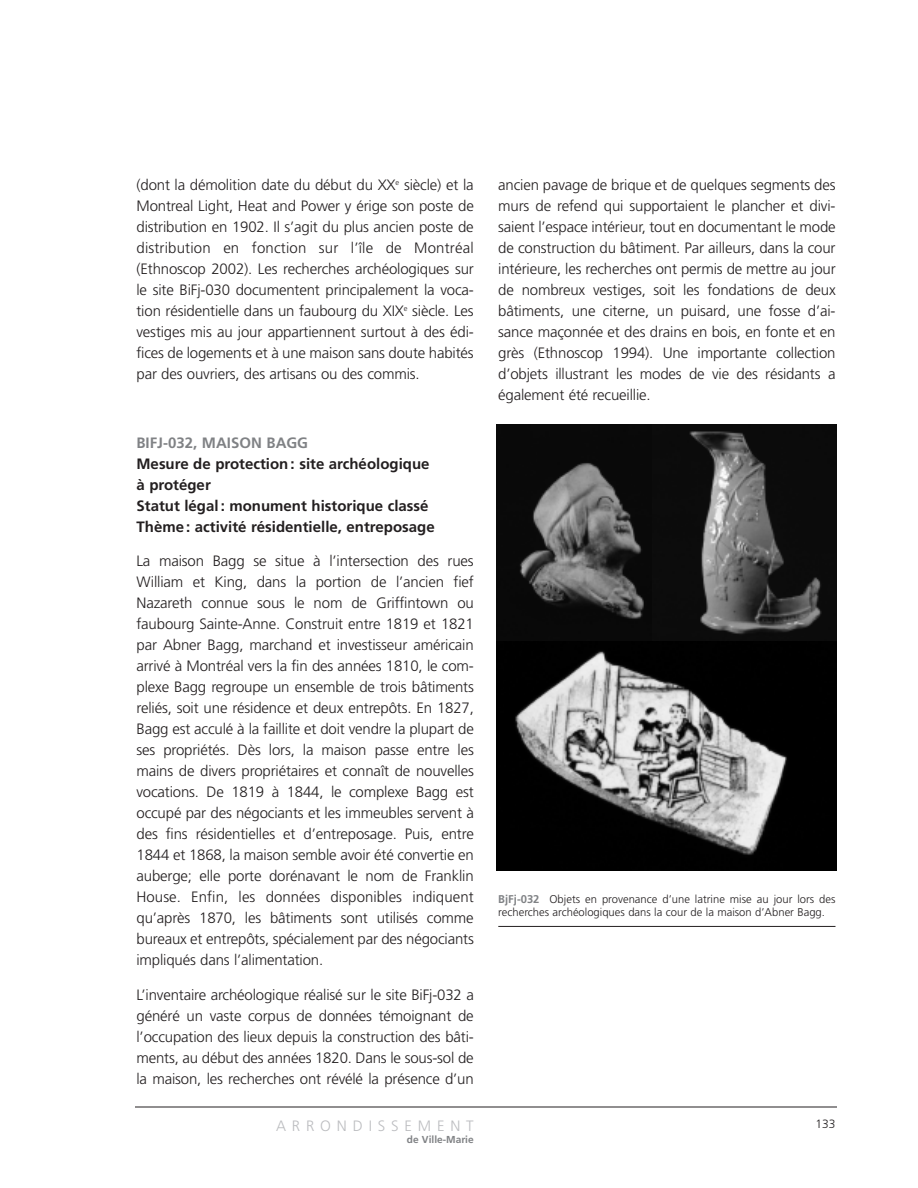
<style>
.page{position:relative;width:918px;height:1188px;background:#fff}
.page>*{position:absolute;margin:0;border:0;box-sizing:border-box;transform-origin:0 0}
.t1{font:300 15px/21px "Frutiger";letter-spacing:-.01em;color:#231f20;text-align:justify}
.t2{font:700 15px/21px "Frutiger";color:#231f20}
.t3{font:700 15px "Frutiger";color:#808285}
.t4{font:300 15px "Frutiger";letter-spacing:.39em;color:#bcbdc0}
.t5{font:300 12px "Frutiger";color:#231f20}
.t6{font:300 11.25px/13.5px "Frutiger";color:#231f20}
.t7{font:700 10.2px "Frutiger";color:#808285}
.s1{font-weight:700;color:#808285}
</style>
<div class="page">
<img style="left:497px;top:641px;width:340px;height:230px">
<hr style="left:135px;top:1107px;width:702px;height:1px;background:#231f20">
<hr style="left:498px;top:926px;width:338px;height:1px;background:#231f20">
<img style="left:497px;top:425px;width:156px;height:216px">
<img style="left:653px;top:425px;width:184px;height:216px">
<p class="t1" style="left:136px;top:175px;width:339px">(dont la démolition date du début du XX<sup>e</sup> siècle) et la Montreal Light, Heat and Power y érige son poste de distribution en 1902. Il s’agit du plus ancien poste de distribution en fonction sur l’île de Montréal (Ethnoscop 2002). Les recherches archéologiques sur le site BiFj-030 documentent principalement la voca&shy;tion résidentielle dans un faubourg du XIX<sup>e</sup> siècle. Les vestiges mis au jour appartiennent surtout à des édi&shy;fices de logements et à une maison sans doute habités par des ouvriers, des artisans ou des commis.</p>
<p class="t3" style="left:136px;top:437px;width:173px">BIFJ-032, MAISON BAGG</p>
<p class="t2" style="left:136px;top:454px;width:300px">Mesure de protection : site archéologique à protéger<br>Statut légal : monument historique classé Thème : activité résidentielle, entreposage</p>
<p class="t1" style="left:136px;top:552px;width:339px">La maison Bagg se situe à l’intersection des rues William et King, dans la portion de l’ancien fief Nazareth connue sous le nom de Griffintown ou faubourg Sainte-Anne. Construit entre 1819 et 1821 par Abner Bagg, marchand et investisseur américain arrivé à Montréal vers la fin des années 1810, le com&shy;plexe Bagg regroupe un ensemble de trois bâtiments reliés, soit une résidence et deux entrepôts. En 1827, Bagg est acculé à la faillite et doit vendre la plupart de ses propriétés. Dès lors, la maison passe entre les mains de divers propriétaires et connaît de nouvelles vocations. De 1819 à 1844, le complexe Bagg est occupé par des négociants et les immeubles servent à des fins résidentielles et d’entreposage. Puis, entre 1844 et 1868, la maison semble avoir été convertie en auberge; elle porte dorénavant le nom de Franklin House. Enfin, les données disponibles indiquent qu’après 1870, les bâtiments sont utilisés comme bureaux et entrepôts, spécialement par des négociants impliqués dans l’alimentation.</p>
<p class="t1" style="left:136px;top:985px;width:339px">L’inventaire archéologique réalisé sur le site BiFj-032 a généré un vaste corpus de données témoignant de l’occupation des lieux depuis la construction des bâti&shy;ments, au début des années 1820. Dans le sous-sol de la maison, les recherches ont révélé la présence d’un</p>
<p class="t1" style="left:498px;top:175px;width:339px">ancien pavage de brique et de quelques segments des murs de refend qui supportaient le plancher et divi&shy;saient l’espace intérieur, tout en documentant le mode de construction du bâtiment. Par ailleurs, dans la cour intérieure, les recherches ont permis de mettre au jour de nombreux vestiges, soit les fondations de deux bâtiments, une citerne, un puisard, une fosse d’ai&shy;sance maçonnée et des drains en bois, en fonte et en grès (Ethnoscop 1994). Une importante collection d’objets illustrant les modes de vie des résidants a également été recueillie.</p>
<p class="t6" style="left:498px;top:893px;width:339px"><span class="s1">BjFj-032</span> Objets en provenance d’une latrine mise au jour lors des recherches archéologiques dans la cour de la maison d’Abner Bagg.</p>
<p class="t4" style="left:276px;top:1119px;width:199px">ARRONDISSEMENT</p>
<p class="t5" style="left:815px;top:1119px;width:22px">133</p>
<p class="t7" style="left:407px;top:1135px;width:68px">de Ville-Marie</p>
</div>
